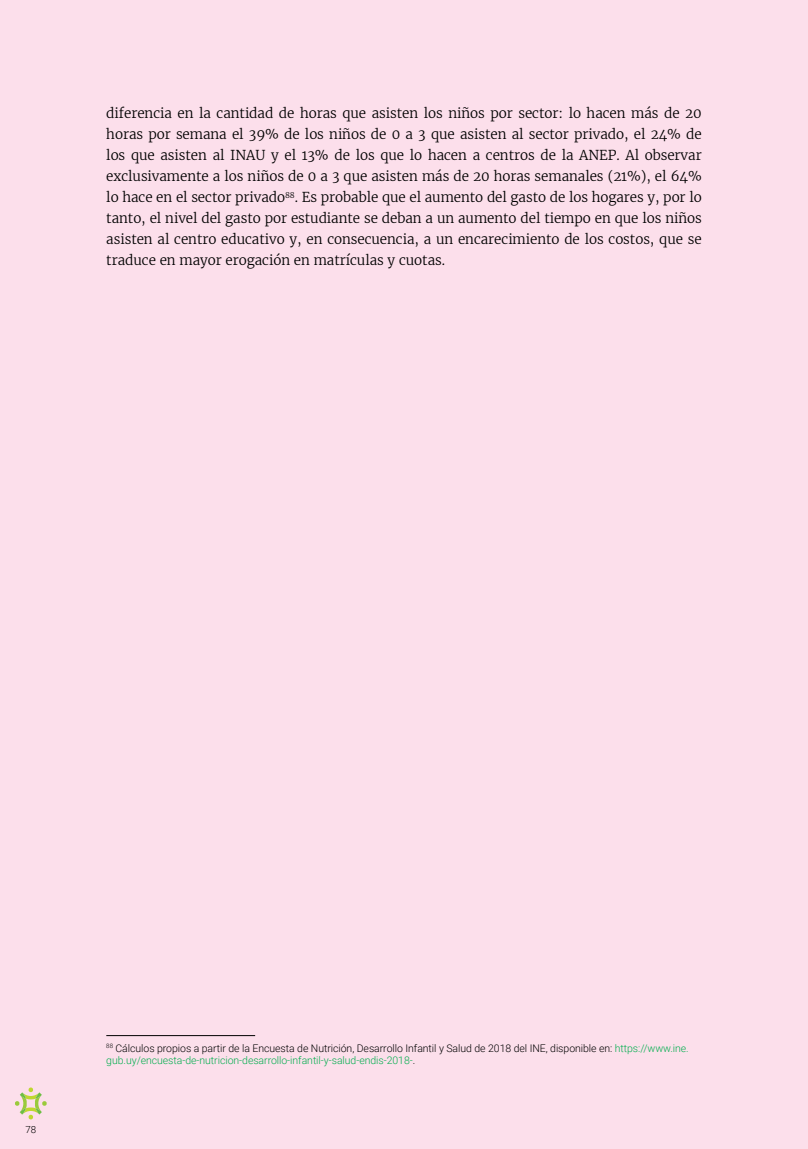
<style>
.page{position:relative;width:808px;height:1149px;background:#fff}
.page>*{position:absolute;margin:0;border:0;box-sizing:border-box;transform-origin:0 0}
.t1{font:300 13.5px/21px "Merriweather";letter-spacing:-.005em;color:#000;text-align:justify}
.t2{font:300 10.5px/12px "Roboto";letter-spacing:-.005em;color:#000}
.t3{font:300 9.75px "Roboto";color:#000}
.s1{color:#00ae4d}
</style>
<div class="page">
<div style="left:0;top:0;width:808px;height:1148px;background:#fcdfeb"></div>
<svg style="left:15px;top:1087px;width:32px;height:31px"></svg>
<hr style="left:106px;top:1034px;width:149px;height:1px;background:#000">
<p class="t1" style="left:106px;top:102px;width:597px">diferencia en la cantidad de horas que asisten los niños por sector: lo hacen más de 20 horas por semana el 39% de los niños de 0 a 3 que asisten al sector privado, el 24% de los que asisten al INAU y el 13% de los que lo hacen a centros de la ANEP. Al observar exclusivamente a los niños de 0 a 3 que asisten más de 20 horas semanales (21%), el 64% lo hace en el sector privado<sup>88</sup>. Es probable que el aumento del gasto de los hogares y, por lo tanto, el nivel del gasto por estudiante se deban a un aumento del tiempo en que los niños asisten al centro educativo y, en consecuencia, a un encarecimiento de los costos, que se traduce en mayor erogación en matrículas y cuotas.</p>
<p class="t3" style="left:25px;top:1122px;width:12px">78</p>
<p class="t2" style="left:106px;top:1041px;width:584px"><sup>88</sup> Cálculos propios a partir de la Encuesta de Nutrición, Desarrollo Infantil y Salud de 2018 del INE, disponible en: <span class="s1">https://www.ine. gub.uy/encuesta-de-nutricion-desarrollo-infantil-y-salud-endis-2018-</span>.</p>
</div>
